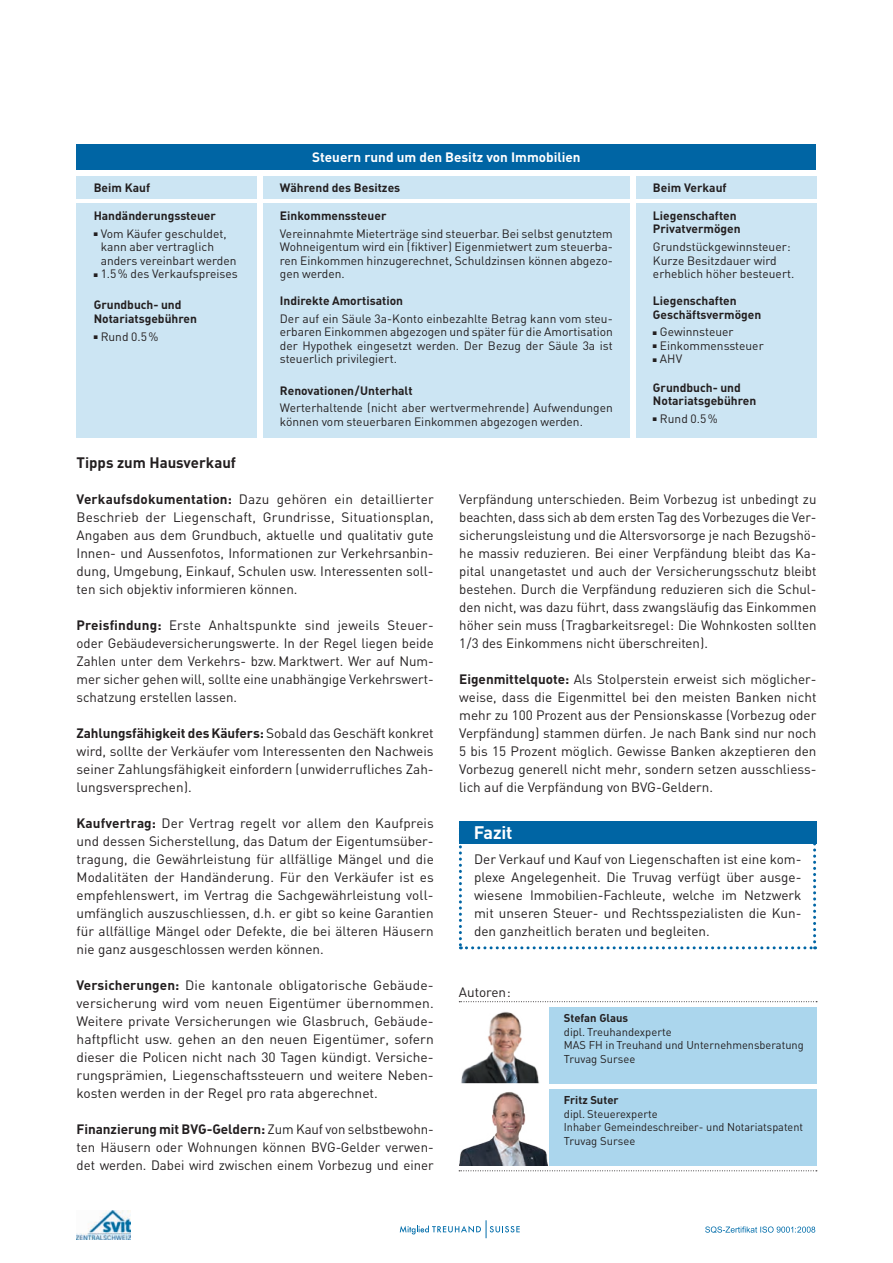
<style>
.page{position:relative;width:893px;height:1263px;background:#fff}
.page>*{position:absolute;margin:0;border:0;box-sizing:border-box;transform-origin:0 0}
.t1{font:700 18px "DIN";letter-spacing:-.01em;color:#fff}
.Subtitel{font:700 15px "DIN";color:#231f20}
.Lauftext{font:13.5px/18px "DIN";color:#231f20;text-align:justify}
.Subtitel-2{font:700 13.5px "DIN";color:#fff}
.Lauftext-2{font:12px/13.5px "DIN";color:#231f20}
.Lauftext-3{font:700 12px "DIN";color:#231f20}
.t2{font:11.25px "DIN";color:#231f20}
.t3{font:700 11.25px "DIN";color:#231f20}
.s1{font-weight:700}
</style>
<div class="page">
<svg style="left:400px;top:1220px;width:120px;height:18px"></svg>
<svg style="left:705px;top:1226px;width:110px;height:7px"></svg>
<img style="left:77px;top:1210px;width:53px;height:29px">
<div style="left:77px;top:145px;width:739px;height:25px;background:#0065a4"></div>
<div style="left:77px;top:176px;width:180px;height:22px;background:#cce5f3"></div>
<div style="left:636px;top:176px;width:180px;height:22px;background:#cce5f3"></div>
<div style="left:263px;top:176px;width:367px;height:22px;background:#cce5f3"></div>
<div style="left:636px;top:204px;width:180px;height:234px;background:#cce5f3"></div>
<div style="left:77px;top:204px;width:180px;height:234px;background:#cce5f3"></div>
<div style="left:263px;top:204px;width:367px;height:234px;background:#cce5f3"></div>
<div style="left:549px;top:1089px;width:268px;height:76px;background:#abd6ed"></div>
<svg style="left:459px;top:1170px;width:358px;height:1px"></svg>
<div style="left:549px;top:1007px;width:268px;height:76px;background:#abd6ed"></div>
<svg style="left:459px;top:1001px;width:358px;height:1px"></svg>
<img style="left:459px;top:1092px;width:89px;height:73px">
<img style="left:461px;top:1012px;width:79px;height:71px">
<svg style="left:459px;top:843px;width:357px;height:106px"></svg>
<div style="left:459px;top:821px;width:357px;height:22px;background:#0065a4"></div>
<p class="Subtitel-2" style="left:312px;top:148px;width:270px">Steuern rund um den Besitz von Immobilien</p>
<p class="Lauftext-3" style="left:94px;top:180px;width:58px">Beim Kauf</p>
<p class="Lauftext-3" style="left:280px;top:180px;width:122px">Während des Besitzes</p>
<p class="Lauftext-3" style="left:653px;top:180px;width:75px">Beim Verkauf</p>
<p class="Lauftext-3" style="left:94px;top:208px;width:124px">Handänderungssteuer</p>
<p class="Lauftext-2" style="left:101px;top:226px;width:137px;text-indent:-7px">■ Vom Käufer geschuldet, kann aber vertraglich anders vereinbart werden</p>
<p class="Lauftext-2" style="left:94px;top:267px;width:146px">■ 1.5% des Verkaufspreises</p>
<p class="Lauftext-3" style="left:94px;top:297px;width:89px">Grundbuch- und</p>
<p class="Lauftext-3" style="left:94px;top:311px;width:105px">Notariatsgebühren</p>
<p class="Lauftext-2" style="left:94px;top:329px;width:66px">■ Rund 0.5%</p>
<p class="Lauftext-3" style="left:280px;top:208px;width:108px">Einkommenssteuer</p>
<p class="Lauftext-2" style="left:280px;top:226px;width:334px;text-align:justify">Vereinnahmte Mieterträge sind steuerbar. Bei selbst genutztem Wohneigentum wird ein (fiktiver) Eigenmietwert zum steuerba&shy;ren Einkommen hinzugerechnet, Schuldzinsen können abgezo&shy;gen werden.</p>
<p class="Lauftext-3" style="left:280px;top:293px;width:125px">Indirekte Amortisation</p>
<p class="Lauftext-2" style="left:280px;top:312px;width:334px;text-align:justify">Der auf ein Säule 3a-Konto einbezahlte Betrag kann vom steu&shy;erbaren Einkommen abgezogen und später für die Amortisation der Hypothek eingesetzt werden. Der Bezug der Säule 3a ist steuerlich privilegiert.</p>
<p class="Lauftext-3" style="left:280px;top:383px;width:134px">Renovationen/Unterhalt</p>
<p class="Lauftext-2" style="left:280px;top:401px;width:334px">Werterhaltende (nicht aber wertvermehrende) Aufwendungen können vom steuerbaren Einkommen abgezogen werden.</p>
<p class="Lauftext-3" style="left:653px;top:208px;width:85px">Liegenschaften</p>
<p class="Lauftext-3" style="left:653px;top:221px;width:89px">Privatvermögen</p>
<p class="Lauftext-2" style="left:653px;top:240px;width:139px">Grundstückgewinnsteuer:</p>
<p class="Lauftext-2" style="left:653px;top:253px;width:125px">Kurze Besitzdauer wird</p>
<p class="Lauftext-2" style="left:653px;top:267px;width:143px">erheblich höher besteuert.</p>
<p class="Lauftext-3" style="left:653px;top:293px;width:85px">Liegenschaften</p>
<p class="Lauftext-3" style="left:653px;top:307px;width:110px">Geschäftsvermögen</p>
<p class="Lauftext-2" style="left:653px;top:325px;width:82px">■ Gewinnsteuer</p>
<p class="Lauftext-2" style="left:653px;top:339px;width:112px">■ Einkommenssteuer</p>
<p class="Lauftext-2" style="left:653px;top:352px;width:31px">■ AHV</p>
<p class="Lauftext-3" style="left:653px;top:380px;width:89px">Grundbuch- und</p>
<p class="Lauftext-3" style="left:653px;top:393px;width:105px">Notariatsgebühren</p>
<p class="Lauftext-2" style="left:653px;top:412px;width:66px">■ Rund 0.5%</p>
<p class="Subtitel" style="left:77px;top:453px;width:161px">Tipps zum Hausverkauf</p>
<p class="Lauftext" style="left:77px;top:490px;width:359px"><span class="s1">Verkaufsdokumentation:</span> Dazu gehören ein detaillierter Beschrieb der Liegenschaft, Grundrisse, Situationsplan, Angaben aus dem Grundbuch, aktuelle und qualitativ gute Innen- und Aussenfotos, Informationen zur Verkehrsanbin&shy;dung, Umgebung, Einkauf, Schulen usw. Interessenten soll&shy;ten sich objektiv informieren können.</p>
<p class="Lauftext" style="left:77px;top:616px;width:359px"><span class="s1">Preisfindung:</span> Erste Anhaltspunkte sind jeweils Steuer&shy;oder Gebäudeversicherungswerte. In der Regel liegen beide Zahlen unter dem Verkehrs- bzw. Marktwert. Wer auf Num&shy;mer sicher gehen will, sollte eine unabhängige Verkehrswert&shy;schatzung erstellen lassen.</p>
<p class="Lauftext" style="left:77px;top:724px;width:359px"><span class="s1">Zahlungsfähigkeit des Käufers:</span> Sobald das Geschäft konkret wird, sollte der Verkäufer vom Interessenten den Nachweis seiner Zahlungsfähigkeit einfordern (unwiderrufliches Zah&shy;lungsversprechen).</p>
<p class="Lauftext" style="left:77px;top:814px;width:359px"><span class="s1">Kaufvertrag:</span> Der Vertrag regelt vor allem den Kaufpreis und dessen Sicherstellung, das Datum der Eigentumsüber&shy;tragung, die Gewährleistung für allfällige Mängel und die Modalitäten der Handänderung. Für den Verkäufer ist es empfehlenswert, im Vertrag die Sachgewährleistung voll&shy;umfänglich auszuschliessen, d.h. er gibt so keine Garantien für allfällige Mängel oder Defekte, die bei älteren Häusern nie ganz ausgeschlossen werden können.</p>
<p class="Lauftext" style="left:77px;top:976px;width:359px"><span class="s1">Versicherungen:</span> Die kantonale obligatorische Gebäude&shy;versicherung wird vom neuen Eigentümer übernommen.<br>Weitere private Versicherungen wie Glasbruch, Gebäude&shy;haftpflicht usw. gehen an den neuen Eigentümer, sofern dieser die Policen nicht nach 30 Tagen kündigt. Versiche&shy;rungsprämien, Liegenschaftssteuern und weitere Neben&shy;kosten werden in der Regel pro rata abgerechnet.</p>
<p class="Lauftext" style="left:77px;top:1120px;width:359px"><span class="s1">Finanzierung mit BVG-Geldern:</span> Zum Kauf von selbstbewohn&shy;ten Häusern oder Wohnungen können BVG-Gelder verwen&shy;det werden. Dabei wird zwischen einem Vorbezug und einer</p>
<p class="Lauftext" style="left:459px;top:490px;width:359px">Verpfändung unterschieden. Beim Vorbezug ist unbedingt zu beachten, dass sich ab dem ersten Tag des Vorbezuges die Ver&shy;sicherungsleistung und die Altersvorsorge je nach Bezugshö&shy;he massiv reduzieren. Bei einer Verpfändung bleibt das Ka&shy;pital unangetastet und auch der Versicherungsschutz bleibt bestehen. Durch die Verpfändung reduzieren sich die Schul&shy;den nicht, was dazu führt, dass zwangsläufig das Einkommen höher sein muss (Tragbarkeitsregel: Die Wohnkosten sollten 1/3 des Einkommens nicht überschreiten).</p>
<p class="Lauftext" style="left:459px;top:670px;width:359px"><span class="s1">Eigenmittelquote:</span> Als Stolperstein erweist sich möglicher&shy;weise, dass die Eigenmittel bei den meisten Banken nicht mehr zu 100 Prozent aus der Pensionskasse (Vorbezug oder Verpfändung) stammen dürfen. Je nach Bank sind nur noch 5 bis 15 Prozent möglich. Gewisse Banken akzeptieren den Vorbezug generell nicht mehr, sondern setzen ausschliess&shy;lich auf die Verpfändung von BVG-Geldern.</p>
<p class="t1" style="left:474px;top:821px;width:40px">Fazit</p>
<p class="Lauftext" style="left:474px;top:850px;width:329px">Der Verkauf und Kauf von Liegenschaften ist eine kom&shy;plexe Angelegenheit. Die Truvag verfügt über ausge&shy;wiesene Immobilien-Fachleute, welche im Netzwerk mit unseren Steuer- und Rechtsspezialisten die Kun&shy;den ganzheitlich beraten und begleiten.</p>
<p class="Lauftext" style="left:459px;top:982px;width:53px">Autoren:</p>
<p class="t3" style="left:564px;top:1011px;width:66px">Stefan Glaus</p>
<p class="t2" style="left:564px;top:1024px;width:109px">dipl. Treuhandexperte</p>
<p class="t2" style="left:564px;top:1038px;width:241px">MAS FH in Treuhand und Unternehmensberatung</p>
<p class="t2" style="left:564px;top:1051px;width:73px">Truvag Sursee</p>
<p class="t3" style="left:564px;top:1093px;width:56px">Fritz Suter</p>
<p class="t2" style="left:564px;top:1107px;width:95px">dipl. Steuerexperte</p>
<p class="t2" style="left:564px;top:1120px;width:241px">Inhaber Gemeindeschreiber- und Notariatspatent</p>
<p class="t2" style="left:564px;top:1134px;width:73px">Truvag Sursee</p>
</div>
